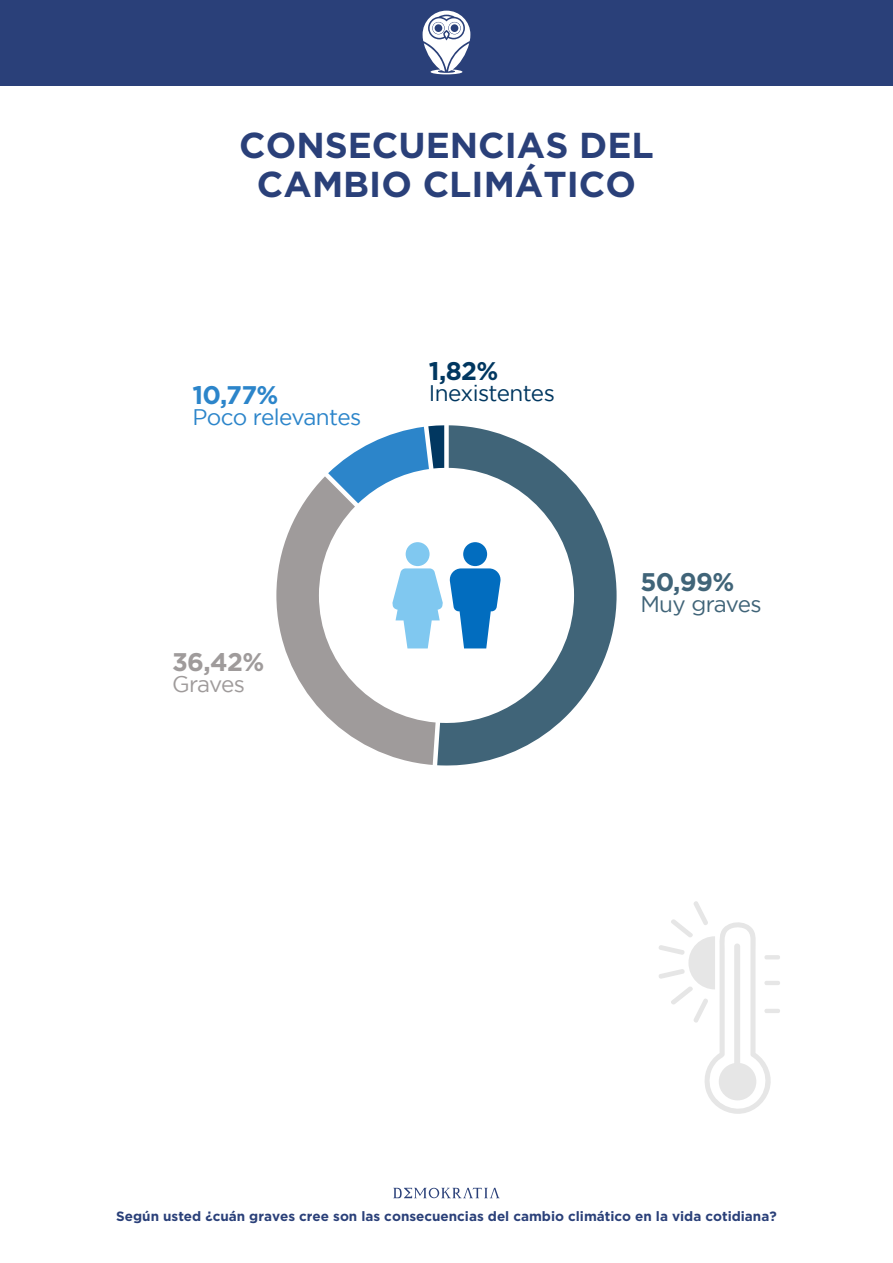
<style>
.page{position:relative;width:893px;height:1263px;background:#fff}
.page>*{position:absolute;margin:0;border:0;box-sizing:border-box;transform-origin:0 0}
.t1{font:700 36px/39px "Gotham";color:#2a4079;text-align:center}
.t2{font:700 25.5px "Gotham";color:#406478}
.t3{font:700 25.5px "Gotham";color:#2c85ca}
.t4{font:700 25.5px "Gotham";color:#9f9b9b}
.t5{font:700 25.5px "Gotham";color:#013760}
.t6{font:22.5px "Gotham";letter-spacing:-.03em;color:#2c85ca}
.t7{font:22.5px "Gotham";letter-spacing:-.025em;color:#013760}
.t8{font:22.5px "Gotham";letter-spacing:-.025em;color:#406478}
.t9{font:22.5px "Gotham";letter-spacing:-.045em;color:#9f9b9b}
.t10{font:700 13.5px "Gotham";color:#2a4079}
</style>
<div class="page">
<div style="left:0;top:0;width:893px;height:85px;background:#2a4079"></div>
<svg style="left:423px;top:11px;width:47px;height:63px"></svg>
<svg style="left:393px;top:1188px;width:107px;height:10px"></svg>
<svg style="left:328px;top:425px;width:109px;height:51px"></svg>
<svg style="left:276px;top:476px;width:160px;height:289px"></svg>
<svg style="left:437px;top:425px;width:180px;height:340px"></svg>
<svg style="left:659px;top:901px;width:121px;height:213px"></svg>
<h1 class="t1" style="left:239px;top:125px;width:416px">CONSECUENCIAS DEL<br>CAMBIO CLIMÁTICO</h1>
<h2 class="t3" style="left:193px;top:380px;width:87px">10,77%</h2>
<h3 class="t6" style="left:193px;top:404px;width:170px">Poco relevantes</h3>
<h2 class="t5" style="left:429px;top:356px;width:71px">1,82%</h2>
<h3 class="t7" style="left:429px;top:380px;width:127px">Inexistentes</h3>
<h2 class="t4" style="left:172px;top:647px;width:94px">36,42%</h2>
<h3 class="t9" style="left:172px;top:671px;width:75px">Graves</h3>
<h2 class="t2" style="left:640px;top:567px;width:95px">50,99%</h2>
<h3 class="t8" style="left:640px;top:591px;width:123px">Muy graves</h3>
<p class="t10" style="left:116px;top:1208px;width:662px">Según usted ¿cuán graves cree son las consecuencias del cambio climático en la vida cotidiana?</p>
</div>
